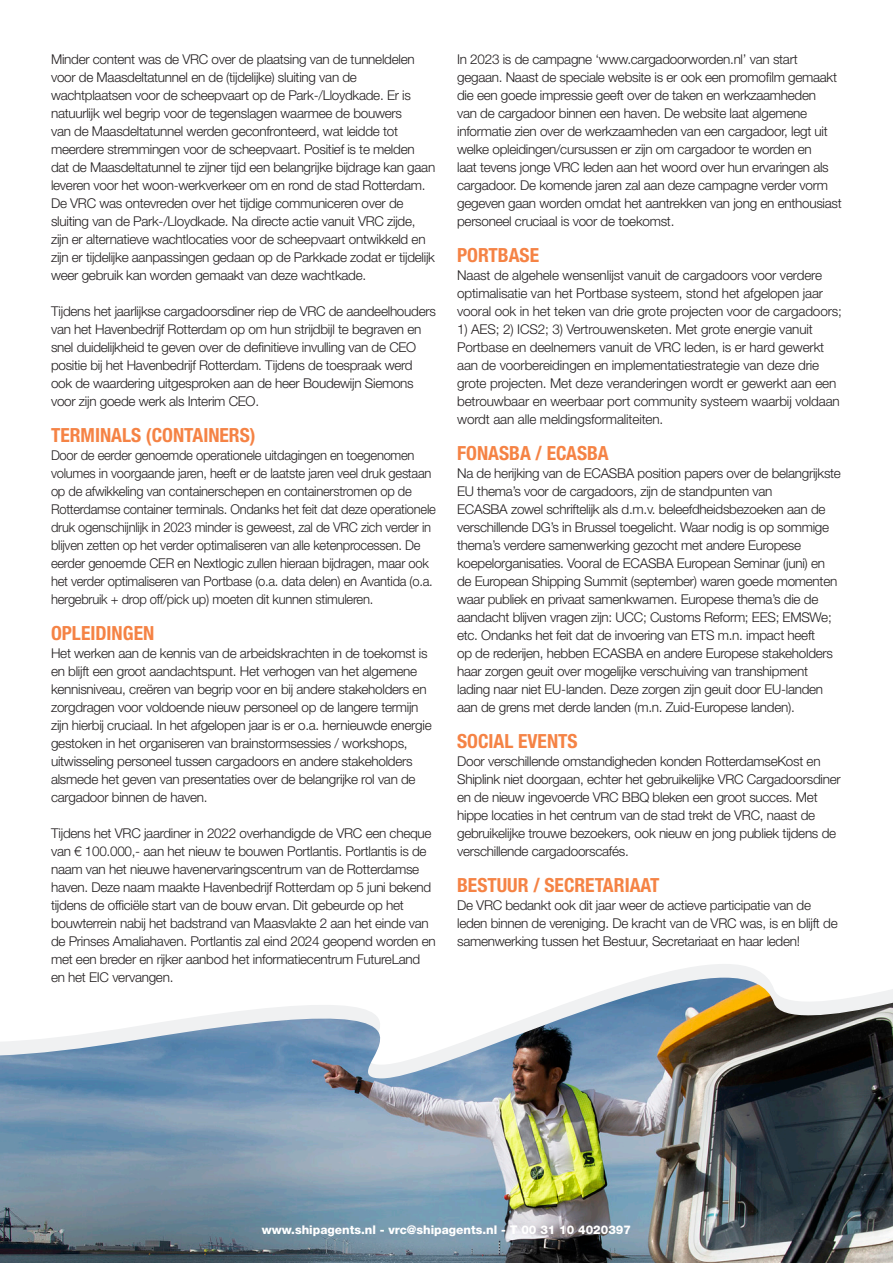
<style>
.page{position:relative;width:893px;height:1263px;background:#fff}
.page>*{position:absolute;margin:0;border:0;box-sizing:border-box;transform-origin:0 0}
.platte_tekst{font:700 condensed 19.5px "Helvetica Neue LT Std";color:#f58345}
.platte_tekst-2{font:300 13.5px/18px "Helvetica Neue LT Std";letter-spacing:-.02em;color:#231f20}
.platte_tekst-3{font:300 13.5px/18px "Helvetica Neue LT Std";letter-spacing:-.02em;color:#231f20;scale:.96 1}
.t1{font:800 12px "Helvetica Neue LT Std";color:#fff}
</style>
<div class="page">
<svg style="left:646px;top:964px;width:121px;height:14px;fill:#f0f1f2"></svg>
<img style="left:0;top:978px;width:893px;height:285px">
<p class="platte_tekst-2" style="left:51px;top:50px;width:386px">Minder content was de VRC over de plaatsing van de tunneldelen voor de Maasdeltatunnel en de (tijdelijke) sluiting van de wachtplaatsen voor de scheepvaart op de Park-/Lloydkade. Er is natuurlijk wel begrip voor de tegenslagen waarmee de bouwers<br>van de Maasdeltatunnel werden geconfronteerd, wat leidde tot meerdere stremmingen voor de scheepvaart. Positief is te melden dat de Maasdeltatunnel te zijner tijd een belangrijke bijdrage kan gaan leveren voor het woon-werkverkeer om en rond de stad Rotterdam.<br>De VRC was ontevreden over het tijdige communiceren over de sluiting van de Park-/Lloydkade. Na directe actie vanuit VRC zijde, zijn er alternatieve wachtlocaties voor de scheepvaart ontwikkeld en zijn er tijdelijke aanpassingen gedaan op de Parkkade zodat er tijdelijk weer gebruik kan worden gemaakt van deze wachtkade.</p>
<p class="platte_tekst-2" style="left:51px;top:302px;width:386px">Tijdens het jaarlijkse cargadoorsdiner riep de VRC de aandeelhouders van het Havenbedrijf Rotterdam op om hun strijdbijl te begraven en snel duidelijkheid te geven over de definitieve invulling van de CEO positie bij het Havenbedrijf Rotterdam. Tijdens de toespraak werd ook de waardering uitgesproken aan de heer Boudewijn Siemons voor zijn goede werk als Interim CEO.</p>
<p class="platte_tekst" style="left:51px;top:423px;width:206px">TERMINALS (CONTAINERS)</p>
<p class="platte_tekst-3" style="left:51px;top:446px;width:402px">Door de eerder genoemde operationele uitdagingen en toegenomen volumes in voorgaande jaren, heeft er de laatste jaren veel druk gestaan op de afwikkeling van containerschepen en containerstromen op de Rotterdamse container terminals. Ondanks het feit dat deze operationele druk ogenschijnlijk in 2023 minder is geweest, zal de VRC zich verder in blijven zetten op het verder optimaliseren van alle ketenprocessen. De eerder genoemde CER en Nextlogic zullen hieraan bijdragen, maar ook het verder optimaliseren van Portbase (o.a. data delen) en Avantida (o.a. hergebruik + drop off/pick up) moeten dit kunnen stimuleren.</p>
<p class="platte_tekst" style="left:51px;top:621px;width:105px">OPLEIDINGEN</p>
<p class="platte_tekst-2" style="left:51px;top:644px;width:382px">Het werken aan de kennis van de arbeidskrachten in de toekomst is en blijft een groot aandachtspunt. Het verhogen van het algemene kennisniveau, creëren van begrip voor en bij andere stakeholders en zorgdragen voor voldoende nieuw personeel op de langere termijn zijn hierbij cruciaal. In het afgelopen jaar is er o.a. hernieuwde energie gestoken in het organiseren van brainstormsessies / workshops, uitwisseling personeel tussen cargadoors en andere stakeholders alsmede het geven van presentaties over de belangrijke rol van de cargadoor binnen de haven.</p>
<p class="platte_tekst-2" style="left:51px;top:824px;width:386px">Tijdens het VRC jaardiner in 2022 overhandigde de VRC een cheque van € 100.000,- aan het nieuw te bouwen Portlantis. Portlantis is de naam van het nieuwe havenervaringscentrum van de Rotterdamse haven. Deze naam maakte Havenbedrijf Rotterdam op 5 juni bekend tijdens de officiële start van de bouw ervan. Dit gebeurde op het bouwterrein nabij het badstrand van Maasvlakte 2 aan het einde van de Prinses Amaliahaven. Portlantis zal eind 2024 geopend worden en met een breder en rijker aanbod het informatiecentrum FutureLand en het EIC vervangen.</p>
<p class="platte_tekst-2" style="left:457px;top:50px;width:386px">In 2023 is de campagne ‘www.cargadoorworden.nl’ van start gegaan. Naast de speciale website is er ook een promofilm gemaakt die een goede impressie geeft over de taken en werkzaamheden<br>van de cargadoor binnen een haven. De website laat algemene informatie zien over de werkzaamheden van een cargadoor, legt uit welke opleidingen/cursussen er zijn om cargadoor te worden en<br>laat tevens jonge VRC leden aan het woord over hun ervaringen als cargadoor. De komende jaren zal aan deze campagne verder vorm gegeven gaan worden omdat het aantrekken van jong en enthousiast personeel cruciaal is voor de toekomst.</p>
<p class="platte_tekst" style="left:457px;top:243px;width:83px">PORTBASE</p>
<p class="platte_tekst-2" style="left:457px;top:266px;width:386px">Naast de algehele wensenlijst vanuit de cargadoors voor verdere optimalisatie van het Portbase systeem, stond het afgelopen jaar vooral ook in het teken van drie grote projecten voor de cargadoors;</p>
<p class="platte_tekst-2" style="left:457px;top:320px;width:384px">1) AES; 2) ICS2; 3) Vertrouwensketen. Met grote energie vanuit Portbase en deelnemers vanuit de VRC leden, is er hard gewerkt aan de voorbereidingen en implementatiestrategie van deze drie grote projecten. Met deze veranderingen wordt er gewerkt aan een betrouwbaar en weerbaar port community systeem waarbij voldaan wordt aan alle meldingsformaliteiten.</p>
<p class="platte_tekst" style="left:457px;top:441px;width:153px">FONASBA / ECASBA</p>
<p class="platte_tekst-2" style="left:457px;top:464px;width:385px">Na de herijking van de ECASBA position papers over de belangrijkste EU thema’s voor de cargadoors, zijn de standpunten van<br>ECASBA zowel schriftelijk als d.m.v. beleefdheidsbezoeken aan de verschillende DG’s in Brussel toegelicht. Waar nodig is op sommige thema’s verdere samenwerking gezocht met andere Europese koepelorganisaties. Vooral de ECASBA European Seminar (juni) en de European Shipping Summit (september) waren goede momenten waar publiek en privaat samenkwamen. Europese thema’s die de aandacht blijven vragen zijn: UCC; Customs Reform; EES; EMSWe; etc. Ondanks het feit dat de invoering van ETS m.n. impact heeft<br>op de rederijen, hebben ECASBA en andere Europese stakeholders haar zorgen geuit over mogelijke verschuiving van transhipment lading naar niet EU-landen. Deze zorgen zijn geuit door EU-landen aan de grens met derde landen (m.n. Zuid-Europese landen).</p>
<p class="platte_tekst" style="left:457px;top:729px;width:122px">SOCIAL EVENTS</p>
<p class="platte_tekst-2" style="left:457px;top:752px;width:385px">Door verschillende omstandigheden konden RotterdamseKost en Shiplink niet doorgaan, echter het gebruikelijke VRC Cargadoorsdiner en de nieuw ingevoerde VRC BBQ bleken een groot succes. Met hippe locaties in het centrum van de stad trekt de VRC, naast de gebruikelijke trouwe bezoekers, ook nieuw en jong publiek tijdens de verschillende cargadoorscafés.</p>
<p class="platte_tekst" style="left:457px;top:873px;width:204px">BESTUUR / SECRETARIAAT</p>
<p class="platte_tekst-2" style="left:457px;top:896px;width:382px">De VRC bedankt ook dit jaar weer de actieve participatie van de leden binnen de vereniging. De kracht van de VRC was, is en blijft de samenwerking tussen het Bestuur, Secretariaat en haar leden!</p>
<p class="t1" style="left:262px;top:1222px;width:371px">www.shipagents.nl - vrc@shipagents.nl - T 00 31 10 4020397</p>
</div>
